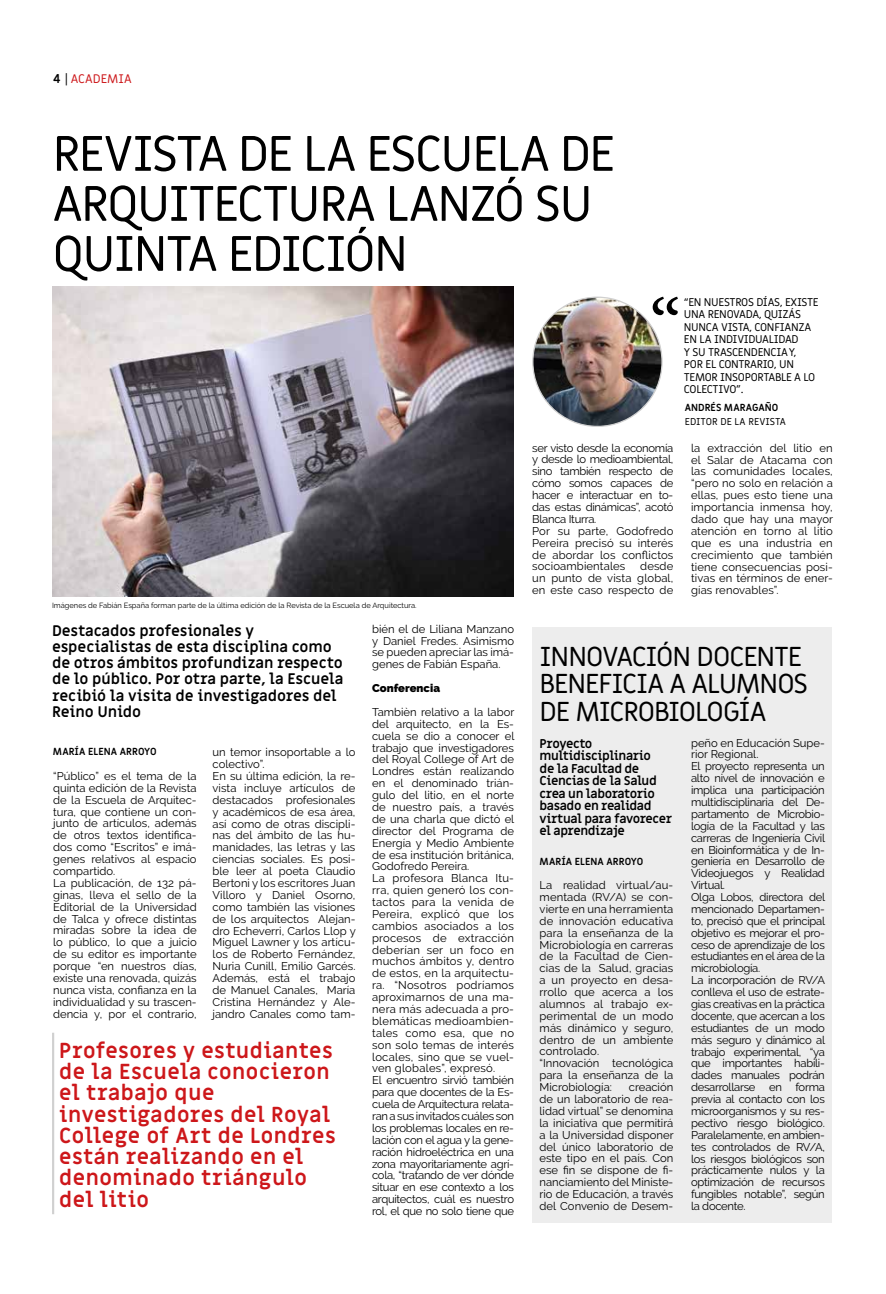
<style>
.page{position:relative;width:886px;height:1294px;background:#fff}
.page>*{position:absolute;margin:0;border:0;box-sizing:border-box;transform-origin:0 0}
.t1{font:80.12px "Minion Pro";color:#000}
.t2{font:50px/50px "Miriam Libre";letter-spacing:-.04em;color:#000}
.t3{font:27.5px/27.5px "Miriam Libre";letter-spacing:-.04em;color:#000}
.t4{font:700 21.25px/21.2px "Miriam Libre";letter-spacing:.025em;color:#cd171a}
.t5{font:700 15px/16.2px "Miriam Libre";color:#000}
.t6{font:700 12.5px/12.5px "Miriam Libre";color:#000}
.t7{font:12.5px "Miriam Libre";color:#cd171a}
.t8{font:11.25px/11.9px "Raleway";color:#000}
.t9{font:11.25px/11.9px "Raleway";letter-spacing:-.025em;color:#000}
.t10{font:11.25px/12.5px "Miriam Libre";letter-spacing:-.03em;color:#000}
.t11{font:900 11.25px "Raleway";color:#000}
.t12{font:700 10px "Miriam Libre";color:#000}
.t13{font:10px "Miriam Libre";color:#000}
.t14{font:7.5px "Raleway";color:#000}
.s1{font-weight:700;color:#000}
.s2{color:#000}
</style>
<div class="page">
<div style="left:532px;top:627px;width:300px;height:595px;background:#ededed"></div>
<div style="left:52px;top:1032px;width:2px;height:182px;border:1px solid #d0d0d0"></div>
<img style="left:53px;top:286px;width:461px;height:310px">
<img style="left:533px;top:297px;width:129px;height:129px;border-radius:65px">
<p class="t7" style="left:53px;top:71px;width:80px"><span class="s1">4</span> <span class="s2">|</span> ACADEMIA</p>
<h2 class="t2" style="left:52px;top:130px;width:564px">REVISTA DE LA ESCUELA DE<br>ARQUITECTURA LANZÓ SU<br>QUINTA EDICIÓN</h2>
<p class="t10" style="left:684px;top:296px;width:136px">“EN NUESTROS DÍAS, EXISTE<br>UNA RENOVADA, QUIZÁS<br>NUNCA VISTA, CONFIANZA<br>EN LA INDIVIDUALIDAD<br>Y SU TRASCENDENCIA Y,<br>POR EL CONTRARIO, UN<br>TEMOR INSOPORTABLE A LO<br>COLECTIVO”.</p>
<p class="t12" style="left:685px;top:401px;width:95px">ANDRÉS MARAGAÑO</p>
<p class="t13" style="left:685px;top:415px;width:103px">EDITOR DE LA REVISTA</p>
<h1 class="t1" style="left:649px;top:275px;width:33px">“</h1>
<p class="t14" style="left:52px;top:601px;width:366px">Imágenes de Fabián España forman parte de la última edición de la Revista de la Escuela de Arquitectura.</p>
<h3 class="t5" style="left:52px;top:622px;width:293px">Destacados profesionales y especialistas de esta disciplina como de otros ámbitos profundizan respecto de lo público. Por otra parte, la Escuela recibió la visita de investigadores del Reino Unido</h3>
<p class="t12" style="left:53px;top:745px;width:105px">MARÍA ELENA ARROYO</p>
<p class="t8" style="left:213px;top:746px;width:145px">un temor insoportable a lo colectivo”.<br>En su última edición, la re&shy;vista incluye artículos de destacados profesionales y académicos de esa área, así como de otras discipli&shy;nas del ámbito de las hu&shy;manidades, las letras y las ciencias sociales. Es posi&shy;ble leer al poeta Claudio<br>Bertoni y los escritores Juan<br>Villoro y Daniel Osorno, como también las visiones de los arquitectos Alejan&shy;dro Echeverri, Carlos Llop y<br>Miguel Lawner y los artícu&shy;los de Roberto Fernández,<br>Nuria Cunill, Emilio Garcés.<br>Además, está el trabajo de Manuel Canales, María<br>Cristina Hernández y Ale&shy;jandro Canales como tam-</p>
<p class="t8" style="left:53px;top:770px;width:145px">“Público” es el tema de la quinta edición de la Revista de la Escuela de Arquitec&shy;tura, que contiene un con&shy;junto de artículos, además de otros textos identifica&shy;dos como “Escritos” e imá&shy;genes relativos al espacio compartido.<br>La publicación, de 132 pá&shy;ginas, lleva el sello de la<br>Editorial de la Universidad de Talca y ofrece distintas miradas sobre la idea de lo público, lo que a juicio de su editor es importante porque “en nuestros días, existe una renovada, quizás nunca vista, confianza en la individualidad y su trascen&shy;dencia y, por el contrario,</p>
<h3 class="t4" style="left:59px;top:1040px;width:278px">Profesores y estudiantes de la Escuela conocieron el trabajo que investigadores del Royal<br>College of Art de Londres están realizando en el denominado triángulo del litio</h3>
<p class="t8" style="left:372px;top:622px;width:143px;text-align:justify">bién el de Liliana Manzano y Daniel Fredes. Asimismo se pueden apreciar las imá&shy;genes de Fabián España.</p>
<p class="t11" style="left:372px;top:681px;width:69px">Conferencia</p>
<p class="t8" style="left:372px;top:706px;width:144px">Tambièn relativo a la labor del arquitecto, en la Es&shy;cuela se dio a conocer el trabajo que investigadores del Royal College of Art de<br>Londres están realizando en el denominado trián&shy;gulo del litio, en el norte de nuestro país, a través de una charla que dictó el director del Programa de<br>Energía y Medio Ambiente de esa institución británica,<br>Godofredo Pereira.<br>La profesora Blanca Itu&shy;rra, quien generó los con&shy;tactos para la venida de<br>Pereira, explicó que los cambios asociados a los procesos de extracción deberían ser un foco en muchos ámbitos y, dentro de estos, en la arquitectu&shy;ra. “Nosotros podríamos aproximarnos de una ma&shy;nera más adecuada a pro&shy;blemáticas medioambien&shy;tales como esa, que no son solo temas de interés locales, sino que se vuel&shy;ven globales”, expresó.<br>El encuentro sirvió también para que docentes de la Es&shy;cuela de Arquitectura relata&shy;ran a sus invitados cuáles son los problemas locales en re&shy;lación con el agua y la gene&shy;ración hidroeléctrica en una zona mayoritariamente agrí&shy;cola, “tratando de ver dónde situar en ese contexto a los arquitectos, cuál es nuestro rol, el que no solo tiene que</p>
<p class="t9" style="left:532px;top:441px;width:143px">ser visto desde la economía y desde lo medioambiental, sino también respecto de cómo somos capaces de hacer e interactuar en to&shy;das estas dinámicas”, acotó<br>Blanca Iturra.<br>Por su parte, Godofredo<br>Pereira precisó su interés de abordar los conflictos socioambientales</p>
<p class="t8" style="left:532px;top:560px;width:143px;text-align:justify;text-indent:108px">desde un punto de vista global, en este caso respecto de</p>
<p class="t8" style="left:691px;top:441px;width:143px;text-align:justify">la extracción del litio en el Salar de Atacama con las comunidades locales, “pero no solo en relación a ellas, pues esto tiene una importancia inmensa hoy, dado que hay una mayor atención en torno al litio que es una industria en crecimiento que también tiene consecuencias posi&shy;tivas en términos de ener&shy;gías renovables”.</p>
<h3 class="t3" style="left:539px;top:643px;width:270px">INNOVACIÓN DOCENTE<br>BENEFICIA A ALUMNOS<br>DE MICROBIOLOGÍA</h3>
<p class="t6" style="left:539px;top:737px;width:134px">Proyecto multidisciplinario<br>de la Facultad de<br>Ciencias de la Salud crea un laboratorio basado en realidad virtual para favorecer el aprendizaje</p>
<p class="t12" style="left:539px;top:855px;width:105px">MARÍA ELENA ARROYO</p>
<p class="t8" style="left:539px;top:879px;width:135px">La realidad virtual/au&shy;mentada (RV/A) se con&shy;vierte en una herramienta de innovación educativa para la enseñanza de la<br>Microbiología en carreras de la Facultad de Cien&shy;cias de la Salud, gracias a un proyecto en desa&shy;rrollo que acerca a los alumnos al trabajo ex&shy;perimental de un modo más dinámico y seguro, dentro de un ambiente controlado.<br>“Innovación tecnológica para la enseñanza de la<br>Microbiología:</p>
<p class="t8" style="left:539px;top:1081px;width:136px;text-align:justify;text-indent:89px">creación de un laboratorio de rea&shy;lidad virtual” se denomina la iniciativa que permitirá a la Universidad disponer del único laboratorio de este tipo en el país. Con ese fin se dispone de fi&shy;nanciamiento del Ministe&shy;rio de Educación, a través del Convenio de Desem-</p>
<p class="t9" style="left:691px;top:736px;width:136px">peño en Educación Supe&shy;rior Regional.<br>El proyecto representa un alto nivel de innovación e implica una participación multidisciplinaria del De&shy;partamento de Microbio&shy;logía de la Facultad y las carreras de Ingeniería Civil en Bioinformática y de In&shy;geniería en Desarrollo de<br>Videojuegos y Realidad<br>Virtual.<br>Olga Lobos, directora del mencionado Departamen&shy;to, precisó que el principal objetivo es mejorar el pro&shy;ceso de aprendizaje de los estudiantes en el área de la microbiología.<br>La incorporación de RV/A conlleva el uso de estrate&shy;gias creativas en la práctica docente, que acercan a los estudiantes de un modo más seguro y dinámico al trabajo experimental, “ya que importantes habili&shy;dades manuales podrán desarrollarse en forma previa al contacto con los microorganismos y su res&shy;pectivo riesgo biológico.<br>Paralelamente, en ambien&shy;tes controlados de RV/A, los riesgos biológicos son prácticamente nulos y la optimización de recursos fungibles notable”, según la docente.</p>
</div>
